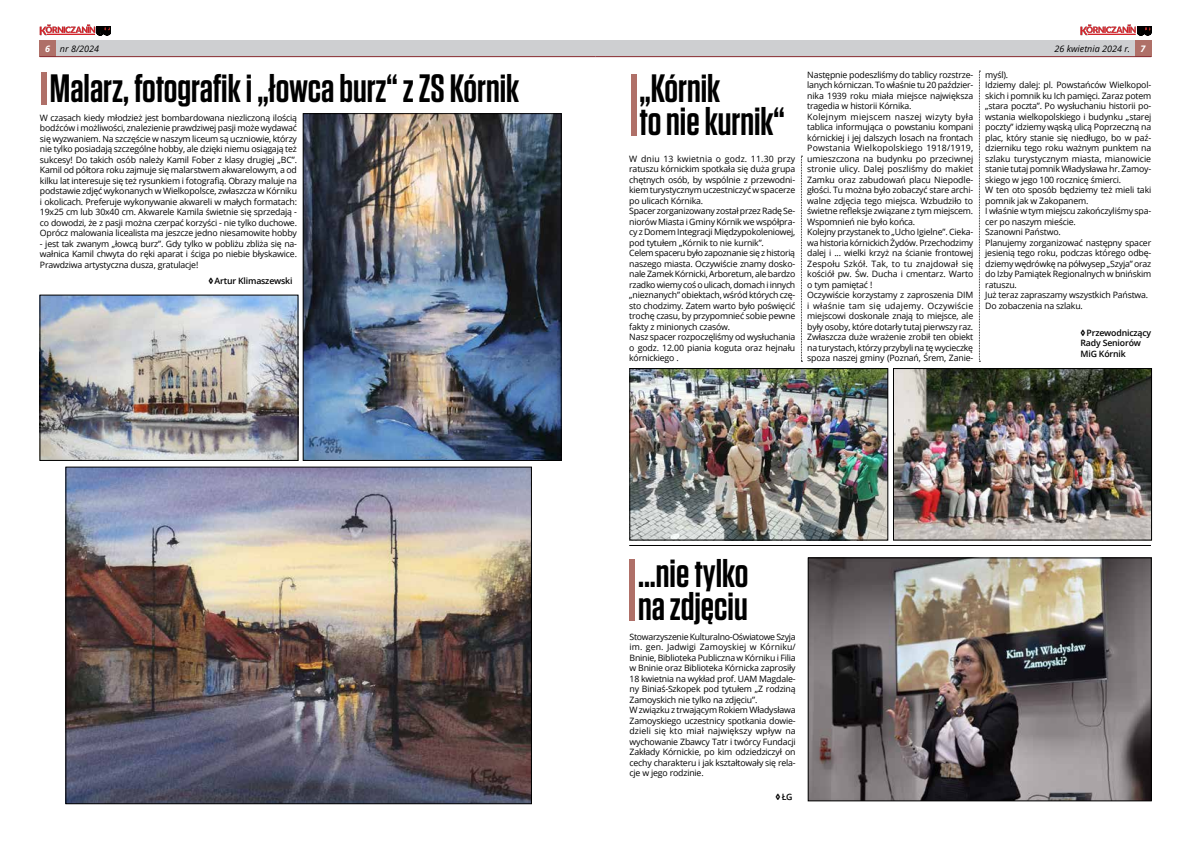
<style>
.page{position:relative;width:1191px;height:842px;background:#fff}
.page>*{position:absolute;margin:0;border:0;box-sizing:border-box;transform-origin:0 0}
.t1{font:600 39.5px/33px "Tungsten";color:#000}
.t2{font:italic 9px "Open Sans";color:#000}
.t3{font:8.8px/10.5px "Open Sans";letter-spacing:-.02em;color:#000}
.t4{font:600 8.8px/10.5px "Open Sans";letter-spacing:-.02em;color:#000}
.s1{font-weight:700;color:#fff}
.s2{font-weight:800}
</style>
<div class="page">
<div style="left:55px;top:40px;width:540px;height:17px;background:#cecfd1"></div>
<div style="left:595px;top:40px;width:547px;height:17px;background:#cecfd1"></div>
<div style="left:40px;top:40px;width:16px;height:17px;background:#af7068"></div>
<div style="left:1135px;top:40px;width:16px;height:17px;background:#af7068"></div>
<hr style="left:595px;top:56px;width:556px;height:1px;background:#892b30">
<hr style="left:40px;top:56px;width:555px;height:1px;background:#892b30">
<svg style="left:1080px;top:24px;width:71px;height:11px"></svg>
<svg style="left:40px;top:24px;width:71px;height:11px"></svg>
<div style="left:629px;top:559px;width:6px;height:62px;background:#af7068"></div>
<img style="left:810px;top:560px;width:339px;height:239px">
<div style="left:808px;top:558px;width:343px;height:243px;border:1px solid #000"></div>
<svg style="left:801px;top:156px;width:1px;height:206px"></svg>
<svg style="left:979px;top:71px;width:1px;height:291px"></svg>
<div style="left:41px;top:72px;width:6px;height:33px;background:#af7068"></div>
<img style="left:305px;top:115px;width:254px;height:344px">
<div style="left:303px;top:113px;width:258px;height:348px;border:1px solid #000"></div>
<img style="left:68px;top:469px;width:461px;height:333px">
<div style="left:66px;top:467px;width:465px;height:337px;border:1px solid #000"></div>
<img style="left:42px;top:297px;width:254px;height:162px">
<div style="left:40px;top:295px;width:258px;height:166px;border:1px solid #000"></div>
<img style="left:631px;top:370px;width:255px;height:168px">
<div style="left:629px;top:368px;width:259px;height:172px;border:1px solid #000"></div>
<img style="left:895px;top:370px;width:254px;height:168px">
<div style="left:893px;top:368px;width:258px;height:172px;border:1px solid #000"></div>
<div style="left:631px;top:75px;width:5px;height:61px;background:#af7068"></div>
<hr style="left:629px;top:545px;width:522px;height:1px;background:#000">
<p class="t2" style="left:45px;top:43px;width:55px"><span class="s1">6</span> nr 8/2024</p>
<p class="t2" style="left:1054px;top:43px;width:92px">26 kwietnia 2024 r. <span class="s1">7</span></p>
<h1 class="t1" style="left:50px;top:73px;width:471px">Malarz, fotografik i „łowca burz“ z ZS Kórnik</h1>
<h1 class="t1" style="left:639px;top:73px;width:147px">„Kórnik<br>to nie kurnik“</h1>
<p class="t3" style="left:40px;top:112px;width:258px;text-align:justify">W czasach kiedy młodzież jest bombardowana niezliczoną ilością bodźców i możliwości, znalezienie prawdziwej pasji może wydawać się wyzwaniem. Na szczęście w naszym liceum są uczniowie, którzy nie tylko posiadają szczególne hobby, ale dzięki niemu osiągają też sukcesy! Do takich osób należy Kamil Fober z klasy drugiej „BC”.<br>Kamil od półtora roku zajmuje się malarstwem akwarelowym, a od kilku lat interesuje się też rysunkiem i fotografią. Obrazy maluje na podstawie zdjęć wykonanych w Wielkopolsce, zwłaszcza w Kórniku i okolicach. Preferuje wykonywanie akwareli w małych formatach:<br>19x25 cm lub 30x40 cm. Akwarele Kamila świetnie się sprzedają - co dowodzi, że z pasji można czerpać korzyści - nie tylko duchowe.<br>Oprócz malowania licealista ma jeszcze jedno niesamowite hobby</p>
<p class="t3" style="left:40px;top:238px;width:258px;text-align:justify">- jest tak zwanym „łowcą burz”. Gdy tylko w pobliżu zbliża się na&shy;wałnica Kamil chwyta do ręki aparat i ściga po niebie błyskawice.<br>Prawdziwa artystyczna dusza, gratulacje!</p>
<p class="t4" style="left:208px;top:275px;width:85px"><span class="s2">◊</span>Artur Klimaszewski</p>
<p class="t3" style="left:629px;top:153px;width:168px">W dniu 13 kwietnia o godz. 11.30 przy ratuszu kórnickim spotkała się duża grupa chętnych osób, by wspólnie z przewodni&shy;kiem turystycznym uczestniczyć w spacerze po ulicach Kórnika.<br>Spacer zorganizowany został przez Radę Se&shy;niorów Miasta i Gminy Kórnik we współpra&shy;cy z Domem Integracji Międzypokoleniowej, pod tytułem „Kórnik to nie kurnik”.<br>Celem spaceru było zapoznanie się z historią naszego miasta. Oczywiście znamy dosko&shy;nale Zamek Kórnicki, Arboretum, ale bardzo rzadko wiemy coś o ulicach, domach i innych „nieznanych” obiektach, wśród których czę&shy;sto chodzimy. Zatem warto było poświęcić trochę czasu, by przypomnieć sobie pewne fakty z minionych czasów.<br>Nasz spacer rozpoczęliśmy od wysłuchania o godz. 12.00 piania koguta oraz hejnału kórnickiego .</p>
<p class="t3" style="left:807px;top:69px;width:168px">Następnie podeszliśmy do tablicy rozstrze&shy;lanych kórniczan. To właśnie tu 20 paździer&shy;nika 1939 roku miała miejsce największa tragedia w historii Kórnika.<br>Kolejnym miejscem naszej wizyty była tablica informująca o powstaniu kompani kórnickiej i jej dalszych losach na frontach Powstania Wielkopolskiego 1918/1919, umieszczona na budynku po przeciwnej stronie ulicy. Dalej poszliśmy do makiet Zamku oraz zabudowań placu Niepodle&shy;głości. Tu można było zobaczyć stare archi&shy;walne zdjęcia tego miejsca. Wzbudziło to świetne refleksje związane z tym miejscem.<br>Wspomnień nie było końca.<br>Kolejny przystanek to „Ucho Igielne”. Cieka&shy;wa historia kórnickich Żydów. Przechodzimy dalej i ... wielki krzyż na ścianie frontowej Zespołu Szkół. Tak, to tu znajdował się kościół pw. Św. Ducha i cmentarz. Warto o tym pamiętać !<br>Oczywiście korzystamy z zaproszenia DIM i właśnie tam się udajemy. Oczywiście miejscowi doskonale znają to miejsce, ale były osoby, które dotarły tutaj pierwszy raz.<br>Zwłaszcza duże wrażenie zrobił ten obiekt na turystach, którzy przybyli na tę wycieczkę spoza naszej gminy (Poznań, Śrem, Zanie-</p>
<p class="t3" style="left:985px;top:69px;width:168px">myśl).<br>Idziemy dalej: pl. Powstańców Wielkopol&shy;skich i pomnik ku Ich pamięci. Zaraz potem „stara poczta”. Po wysłuchaniu historii po&shy;wstania wielkopolskiego i budynku „starej poczty” idziemy wąską ulicą Poprzeczną na plac, który stanie się niedługo, bo w paź&shy;dzierniku tego roku ważnym punktem na szlaku turystycznym miasta, mianowicie stanie tutaj pomnik Władysława hr. Zamoy&shy;skiego w jego 100 rocznicę śmierci.<br>W ten oto sposób będziemy też mieli taki pomnik jak w Zakopanem.<br>I właśnie w tym miejscu zakończyliśmy spa&shy;cer po naszym mieście.<br>Szanowni Państwo.<br>Planujemy zorganizować następny spacer jesienią tego roku, podczas którego odbę&shy;dziemy wędrówkę na półwysep „Szyja” oraz do Izby Pamiątek Regionalnych w bnińskim ratuszu.<br>Już teraz zapraszamy wszystkich Państwa.<br>Do zobaczenia na szlaku.</p>
<p class="t4" style="left:1080px;top:327px;width:72px"><span class="s2">◊</span>Przewodniczący<br>Rady Seniorów<br>MiG Kórnik</p>
<h1 class="t1" style="left:638px;top:558px;width:112px">...nie tylko na zdjęciu</h1>
<p class="t3" style="left:629px;top:631px;width:168px">Stowarzyszenie Kulturalno-Oświatowe Szyja im. gen. Jadwigi Zamoyskiej w Kórniku/ Bninie, Biblioteka Publiczna w Kórniku i Filia w Bninie oraz Biblioteka Kórnicka zaprosiły 18 kwietnia na wykład prof. UAM Magdale&shy;ny Biniaś-Szkopek pod tytułem „Z rodziną Zamoyskich nie tylko na zdjęciu”.<br>W związku z trwającym Rokiem Władysława Zamoyskiego uczestnicy spotkania dowie&shy;dzieli się kto miał największy wpływ na wychowanie Zbawcy Tatr i twórcy Fundacji Zakłady Kórnickie, po kim odziedziczył on cechy charakteru i jak kształtowały się rela&shy;cje w jego rodzinie.</p>
<p class="t4" style="left:775px;top:791px;width:19px"><span class="s2">◊</span>ŁG</p>
</div>
